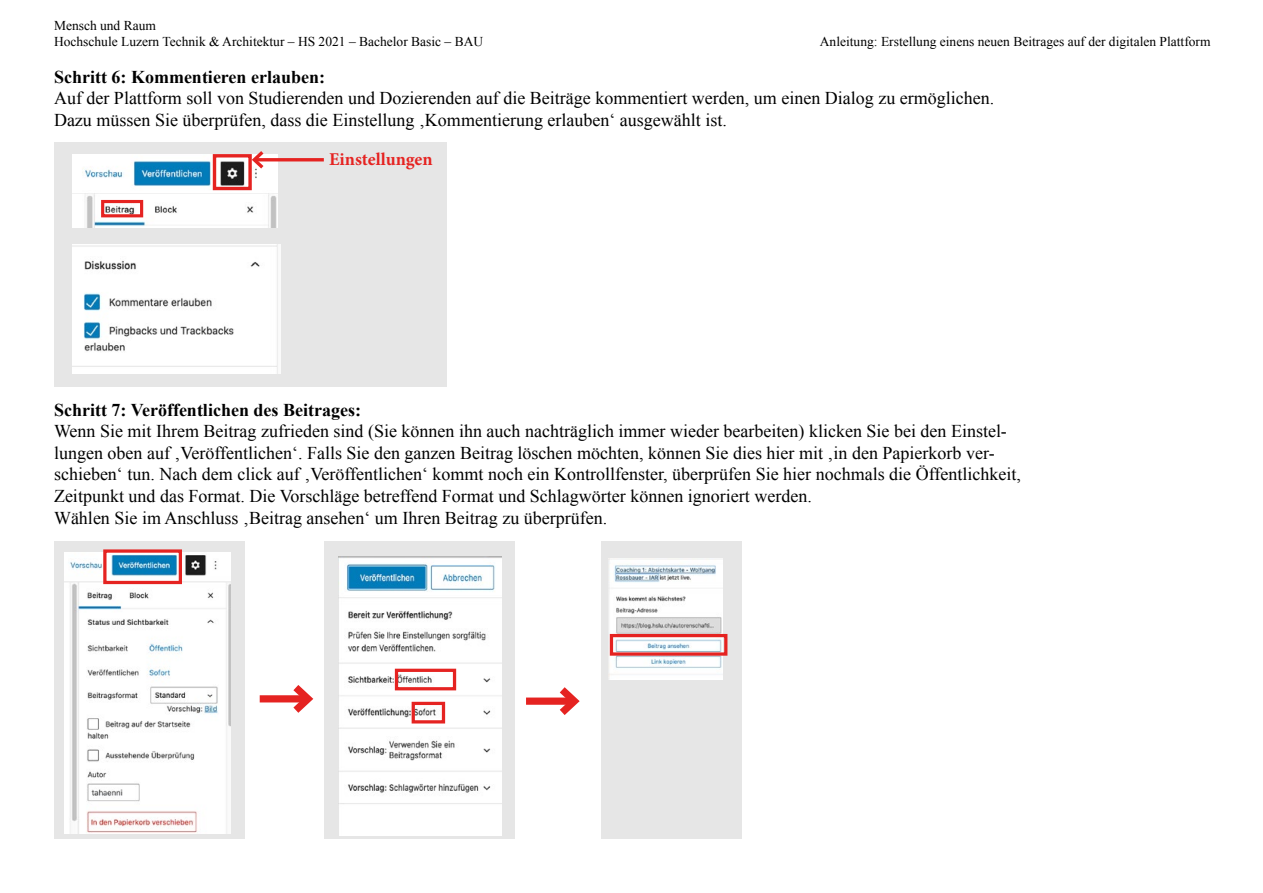
<style>
.page{position:relative;width:1263px;height:893px;background:#fff}
.page>*{position:absolute;margin:0;border:0;box-sizing:border-box;transform-origin:0 0}
.t1{font:18px/21.6px "Times New Roman";color:#000}
.t2{font:700 18px "Times New Roman";color:#000}
.t3{font:700 18px "Minion Pro";color:#e52321}
.t4{font:13.5px/16.2px "Times New Roman";color:#000}
</style>
<div class="page">
<div style="left:54px;top:142px;width:392px;height:245px;background:#e6e6e6"></div>
<img style="left:72px;top:154px;width:205px;height:73px">
<div style="left:101px;top:200px;width:42px;height:17px;border:3px solid #e52321"></div>
<div style="left:213px;top:154px;width:39px;height:36px;border:3px solid #e52321"></div>
<hr style="left:254px;top:158px;width:70px;height:3px;background:#e52321">
<svg style="left:249px;top:151px;width:18px;height:21px"></svg>
<img style="left:72px;top:244px;width:209px;height:129px">
<div style="left:601px;top:541px;width:141px;height:298px;background:#e6e6e6"></div>
<div style="left:325px;top:541px;width:190px;height:298px;background:#e6e6e6"></div>
<div style="left:54px;top:541px;width:190px;height:298px;background:#e6e6e6"></div>
<img style="left:64px;top:552px;width:166px;height:282px">
<img style="left:339px;top:557px;width:162px;height:279px">
<div style="left:526px;top:697px;width:48px;height:8px;background:#e52321"></div>
<svg style="left:552px;top:687px;width:28px;height:28px"></svg>
<div style="left:103px;top:549px;width:79px;height:35px;border:3px solid #e52321"></div>
<div style="left:395px;top:669px;width:61px;height:21px;border:3px solid #e52321"></div>
<div style="left:412px;top:702px;width:33px;height:21px;border:3px solid #e52321"></div>
<img style="left:609px;top:558px;width:113px;height:121px">
<div style="left:260px;top:695px;width:48px;height:7px;background:#e52321"></div>
<svg style="left:286px;top:685px;width:28px;height:28px"></svg>
<div style="left:610px;top:634px;width:117px;height:22px;border:3px solid #e52321"></div>
<p class="t4" style="left:54px;top:17px;width:431px">Mensch und Raum<br>Hochschule Luzern Technik &amp; Architektur – HS 2021 – Bachelor Basic – BAU</p>
<p class="t4" style="left:820px;top:33px;width:392px">Anleitung: Erstellung einens neuen Beitrages auf der digitalen Plattform</p>
<p class="t2" style="left:54px;top:64px;width:273px">Schritt 6: Kommentieren erlauben:</p>
<p class="t1" style="left:54px;top:87px;width:942px">Auf der Plattform soll von Studierenden und Dozierenden auf die Beiträge kommentiert werden, um einen Dialog zu ermöglichen.<br>Dazu müssen Sie überprüfen, dass die Einstellung ‚Kommentierung erlauben‘ ausgewählt ist.</p>
<p class="t3" style="left:329px;top:147px;width:105px">Einstellungen</p>
<p class="t2" style="left:54px;top:397px;width:308px">Schritt 7: Veröffentlichen des Beitrages:</p>
<p class="t1" style="left:54px;top:420px;width:968px">Wenn Sie mit Ihrem Beitrag zufrieden sind (Sie können ihn auch nachträglich immer wieder bearbeiten) klicken Sie bei den Einstel&shy;lungen oben auf ‚Veröffentlichen‘. Falls Sie den ganzen Beitrag löschen möchten, können Sie dies hier mit ‚in den Papierkorb ver&shy;schieben‘ tun. Nach dem click auf ‚Veröffentlichen‘ kommt noch ein Kontrollfenster, überprüfen Sie hier nochmals die Öffentlichkeit, Zeitpunkt und das Format. Die Vorschläge betreffend Format und Schlagwörter können ignoriert werden.<br>Wählen Sie im Anschluss ‚Beitrag ansehen‘ um Ihren Beitrag zu überprüfen.</p>
</div>
